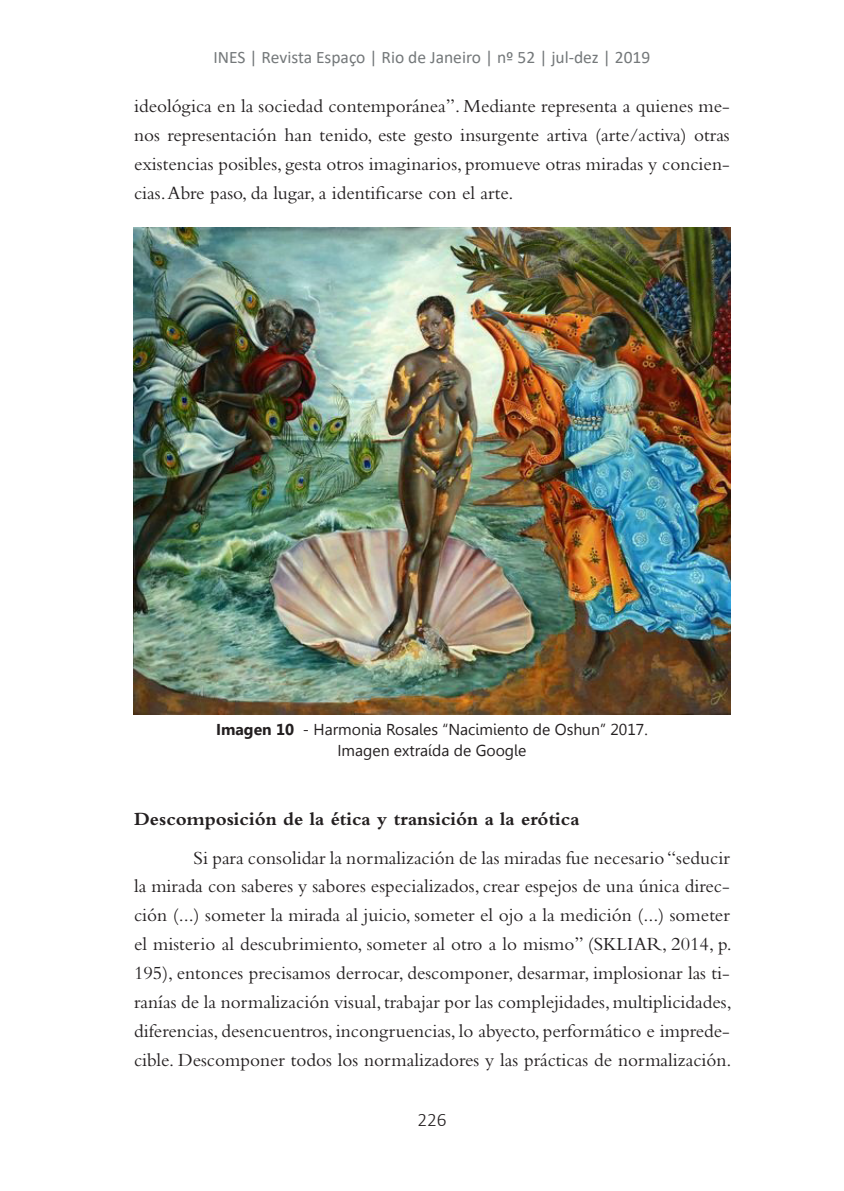
<style>
.page{position:relative;width:844px;height:1191px;background:#fff}
.page>*{position:absolute;margin:0;border:0;box-sizing:border-box;transform-origin:0 0}
.TEXTO{font:19.25px/28.9px "Bembo Std";color:#231f20;text-align:justify}
.entretítulo{font:700 19.25px "Bembo Std";color:#231f20}
.t1{font:300 19.25px "Calibri";color:#231f20}
.t2{font:17.5px "Calibri";color:#74787a}
.legenda{font:15.75px/21px "Gisha";color:#231f20;text-align:center}
.s1{font-weight:700}
</style>
<div class="page">
<img style="left:134px;top:227px;width:595px;height:487px">
<p class="t2" style="left:213px;top:45px;width:438px">INES | Revista Espaço | Rio de Janeiro | nº 52 | jul-dez | 2019</p>
<p class="TEXTO" style="left:134px;top:91px;width:597px">ideológica en la sociedad contemporánea”. Mediante representa a quienes me&shy;nos representación han tenido, este gesto insurgente artiva (arte/activa) otras existencias posibles, gesta otros imaginarios, promueve otras miradas y concien&shy;cias. Abre paso, da lugar, a identificarse con el arte.</p>
<p class="legenda" style="left:216px;top:719px;width:433px"><span class="s1">Imagen 10</span> - Harmonia Rosales “Nacimiento de Oshun” 2017.<br>Imagen extraída de Google</p>
<p class="entretítulo" style="left:134px;top:808px;width:447px">Descomposición de la ética y transición a la erótica</p>
<p class="TEXTO" style="left:134px;top:842px;width:599px;text-indent:60px">Si para consolidar la normalización de las miradas fue necesario “seducir la mirada con saberes y sabores especializados, crear espejos de una única direc&shy;ción (...) someter la mirada al juicio, someter el ojo a la medición (...) someter el misterio al descubrimiento, someter al otro a lo mismo” (SKLIAR, 2014, p.<br>195), entonces precisamos derrocar, descomponer, desarmar, implosionar las ti&shy;ranías de la normalización visual, trabajar por las complejidades, multiplicidades, diferencias, desencuentros, incongruencias, lo abyecto, performático e imprede&shy;cible. Descomponer todos los normalizadores y las prácticas de normalización.</p>
<p class="t1" style="left:417px;top:1108px;width:31px">226</p>
</div>
